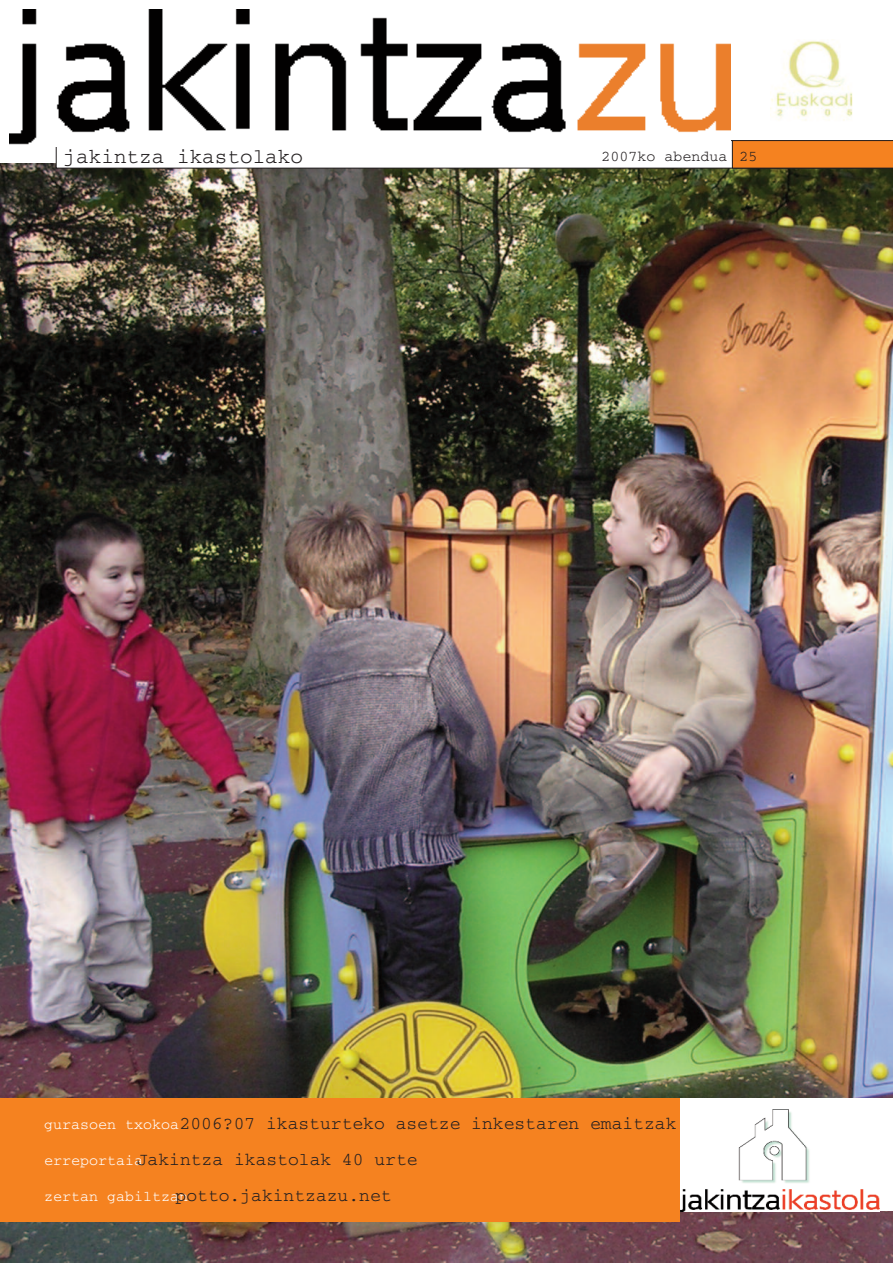
<style>
.page{position:relative;width:893px;height:1263px;background:#fff}
.page>*{position:absolute;margin:0;border:0;box-sizing:border-box;transform-origin:0 0}
.t1{font:21px "Courier";color:#231f20}
.t2{font:18px/36px "Courier";color:#231f20}
.t3{font:15px "Courier";color:#231f20}
.s1{font-size:15px;color:#fff}
</style>
<div class="page">
<img style="left:0;top:163px;width:893px;height:1099px">
<img style="left:10px;top:10px;width:720px;height:135px">
<svg style="left:56px;top:140px;width:837px;height:28px"></svg>
<div style="left:681px;top:1098px;width:212px;height:113px;background:#fff"></div>
<img style="left:681px;top:1109px;width:198px;height:102px">
<div style="left:0;top:1098px;width:679px;height:123px;background:#f58220"></div>
<img style="left:771px;top:40px;width:82px;height:81px">
<p class="t1" style="left:64px;top:150px;width:241px">jakintza ikastolako</p>
<p class="t3" style="left:602px;top:151px;width:157px">2007ko abendua 25</p>
<p class="t2" style="left:44px;top:1106px;width:634px"><span class="s1">gurasoen txokoa</span>2006?07 ikasturteko asetze inkestaren emaitzak <span class="s1">erreportaia</span>Jakintza ikastolak 40 urte<br><span class="s1">zertan gabiltzan</span>potto.jakintzazu.net</p>
</div>
